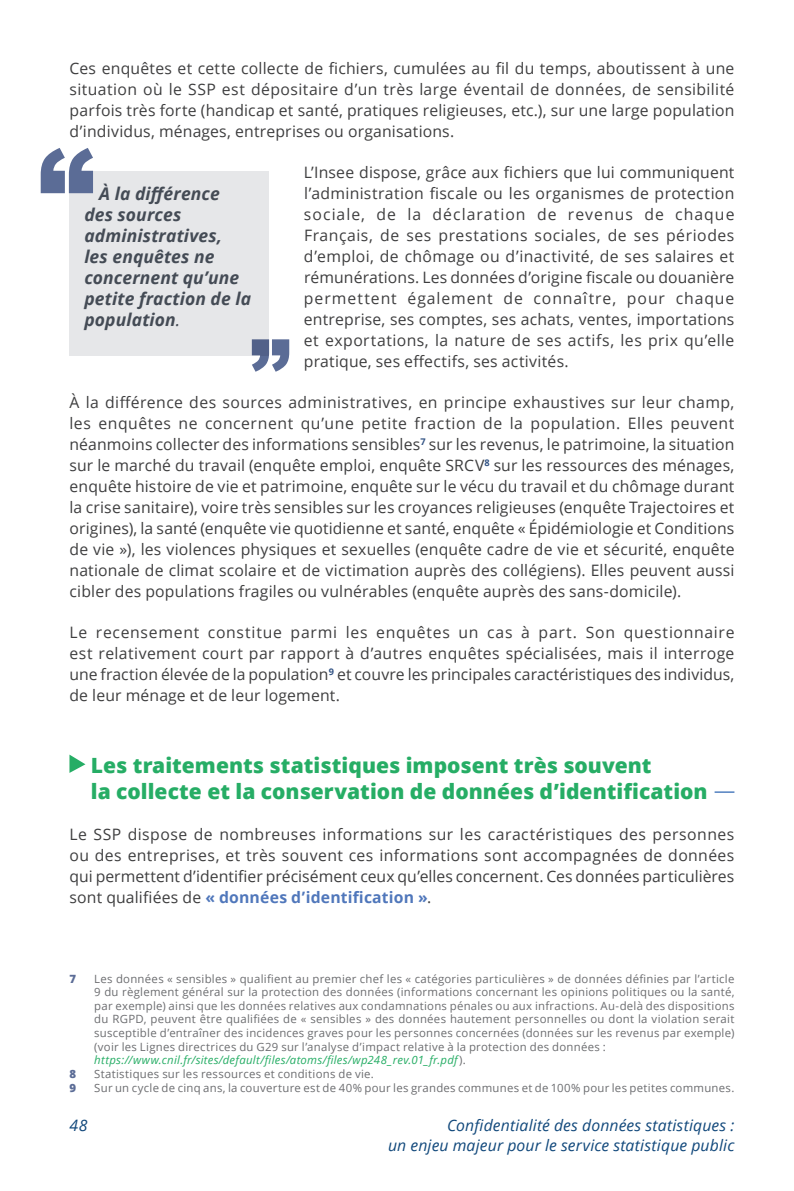
<style>
.page{position:relative;width:794px;height:1191px;background:#fff}
.page>*{position:absolute;margin:0;border:0;box-sizing:border-box;transform-origin:0 0}
.t1{font:800 21px/26.2px "Open Sans";color:#26ad65}
.t2{font:italic 700 17.5px/21px "Open Sans";letter-spacing:.005em;color:#444b55}
.t3{font:15.75px/21px "Open Sans";letter-spacing:.01em;color:#3e3e3f;text-align:justify}
.t4{font:italic 15.75px/20.1px "Open Sans";letter-spacing:.01em;color:#11487b;text-align:right}
.t5{font:11.38px/13.7px "Open Sans";letter-spacing:.025em;color:#6c6d70}
.t6{font:800 11.38px "Open Sans";color:#5b6c96}
.s1{font-weight:400}
.s2{font-weight:700;color:#5077bb}
.s3{font-style:italic;color:#26ad65}
</style>
<div class="page">
<svg style="left:714px;top:791px;width:20px;height:1px"></svg>
<svg style="left:69px;top:754px;width:16px;height:19px"></svg>
<div style="left:69px;top:171px;width:200px;height:184px;background:#e6e7e9"></div>
<svg style="left:41px;top:148px;width:52px;height:45px"></svg>
<svg style="left:252px;top:339px;width:37px;height:33px"></svg>
<p class="t3" style="left:69px;top:57px;width:666px">Ces enquêtes et cette collecte de fichiers, cumulées au fil du temps, aboutissent à une situation où le SSP est dépositaire d’un très large éventail de données, de sensibilité parfois très forte (handicap et santé, pratiques religieuses, etc.), sur une large population d’individus, ménages, entreprises ou organisations.</p>
<p class="t3" style="left:304px;top:161px;width:432px">L’Insee dispose, grâce aux fichiers que lui communiquent l’administration fiscale ou les organismes de protection sociale, de la déclaration de revenus de chaque Français, de ses prestations sociales, de ses périodes d’emploi, de chômage ou d’inactivité, de ses salaires et rémunérations. Les données d’origine fiscale ou douanière permettent également de connaître, pour chaque entreprise, ses comptes, ses achats, ventes, importations et exportations, la nature de ses actifs, les prix qu’elle pratique, ses effectifs, ses activités.</p>
<p class="t3" style="left:69px;top:391px;width:666px">À la différence des sources administratives, en principe exhaustives sur leur champ, les enquêtes ne concernent qu’une petite fraction de la population. Elles peuvent néanmoins collecter des informations sensibles<sup>7</sup> sur les revenus, le patrimoine, la situation sur le marché du travail (enquête emploi, enquête SRCV<sup>8</sup> sur les ressources des ménages, enquête histoire de vie et patrimoine, enquête sur le vécu du travail et du chômage durant la crise sanitaire), voire très sensibles sur les croyances religieuses (enquête Trajectoires et origines), la santé (enquête vie quotidienne et santé, enquête « Épidémiologie et Conditions de vie »), les violences physiques et sexuelles (enquête cadre de vie et sécurité, enquête nationale de climat scolaire et de victimation auprès des collégiens). Elles peuvent aussi cibler des populations fragiles ou vulnérables (enquête auprès des sans-domicile).</p>
<p class="t3" style="left:69px;top:621px;width:666px">Le recensement constitue parmi les enquêtes un cas à part. Son questionnaire est relativement court par rapport à d’autres enquêtes spécialisées, mais il interroge une fraction élevée de la population<sup>9</sup> et couvre les principales caractéristiques des individus, de leur ménage et de leur logement.</p>
<p class="t2" style="left:84px;top:182px;width:168px;text-indent:15px">À la différence des sources administratives,<br>les enquêtes ne concernent qu’une petite fraction de la population<span class="s1">.</span></p>
<h1 class="t1" style="left:91px;top:751px;width:618px">Les traitements statistiques imposent très souvent<br>la collecte et la conservation de données d’identification</h1>
<p class="t3" style="left:69px;top:823px;width:666px">Le SSP dispose de nombreuses informations sur les caractéristiques des personnes ou des entreprises, et très souvent ces informations sont accompagnées de données qui permettent d’identifier précisément ceux qu’elles concernent. Ces données particulières sont qualifiées de <span class="s2">« données d’identification »</span>.</p>
<p class="t6" style="left:69px;top:969px;width:8px">7</p>
<p class="t5" style="left:94px;top:971px;width:641px">Les données « sensibles » qualifient au premier chef les « catégories particulières » de données définies par l’article 9 du règlement général sur la protection des données (informations concernant les opinions politiques ou la santé, par exemple) ainsi que les données relatives aux condamnations pénales ou aux infractions. Au-delà des dispositions du RGPD, peuvent être qualifiées de « sensibles » des données hautement personnelles ou dont la violation serait susceptible d’entraîner des incidences graves pour les personnes concernées (données sur les revenus par exemple) (voir les Lignes directrices du G29 sur l’analyse d’impact relative à la protection des données : <span class="s3">https://www.cnil.fr/sites/default/files/atoms/files/wp248_rev.01_fr.pdf</span>).</p>
<p class="t6" style="left:69px;top:1065px;width:8px">8</p>
<p class="t5" style="left:94px;top:1066px;width:281px">Statistiques sur les ressources et conditions de vie.</p>
<p class="t6" style="left:69px;top:1079px;width:8px">9</p>
<p class="t5" style="left:94px;top:1080px;width:641px">Sur un cycle de cinq ans, la couverture est de 40% pour les grandes communes et de 100% pour les petites communes.</p>
<p class="t4" style="left:69px;top:1114px;width:19px">48</p>
<p class="t4" style="left:388px;top:1114px;width:348px">Confidentialité des données statistiques :<br>un enjeu majeur pour le service statistique public</p>
</div>
